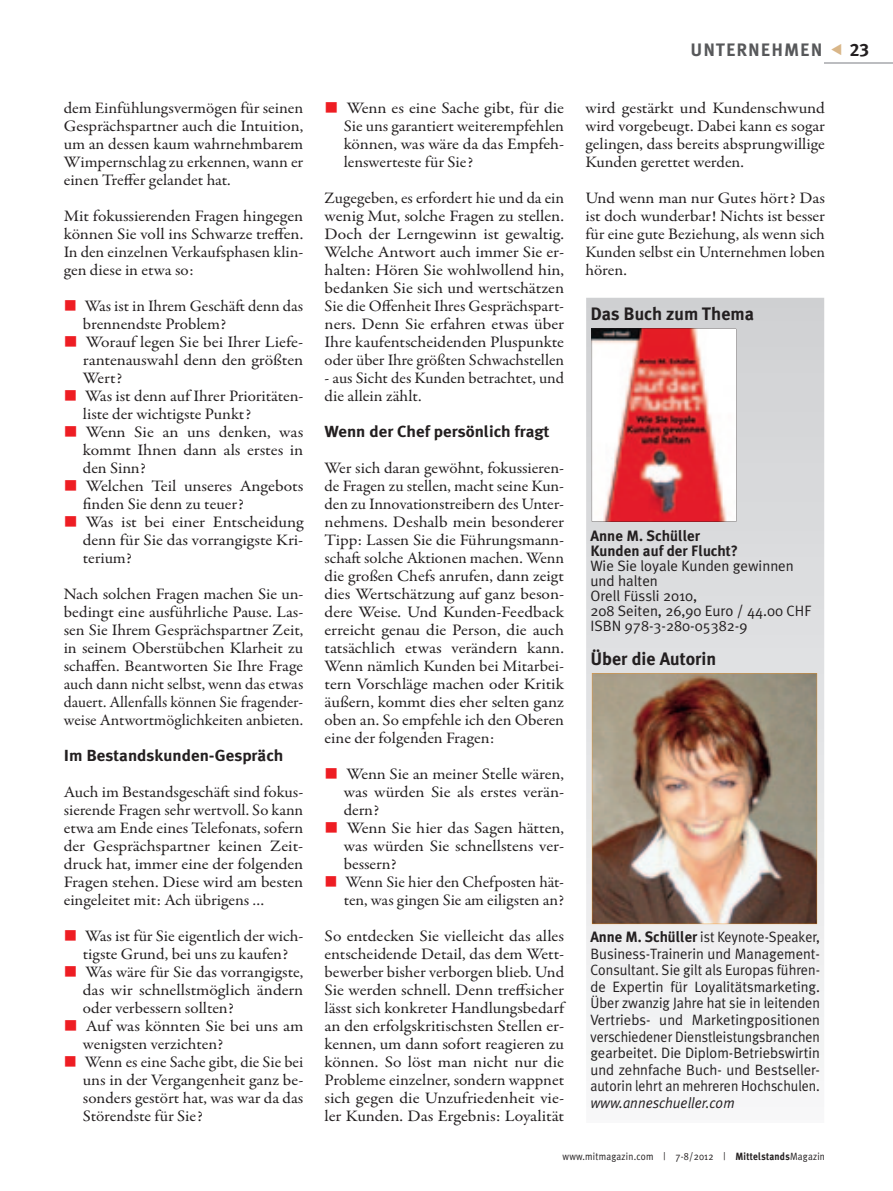
<style>
.page{position:relative;width:893px;height:1191px;background:#fff}
.page>*{position:absolute;margin:0;border:0;box-sizing:border-box;transform-origin:0 0}
.t1{font:700 18px "Meta Plus";color:#231f20}
.t2{font:700 18px "Meta Plus";letter-spacing:.05em;color:#57585a}
.t3{font:18px "Meta Plus Bold Caps";color:#231f20}
.t4{font:16.05px/18px "Garamond Premr Pro";letter-spacing:-.005em;color:#231f20;text-align:justify;scale:1.06 1}
.t5{font:16.05px/18px "Garamond Premr Pro";letter-spacing:-.005em;color:#231f20;text-align:justify;scale:1.09 1}
.t6{font:16.05px/18px "Garamond Premr Pro";letter-spacing:-.005em;color:#231f20;text-align:justify;scale:1.04 1}
.t7{font:16.05px/18px "Garamond Premr Pro";letter-spacing:-.005em;color:#231f20;text-align:justify;scale:1.08 1}
.t8{font:700 16.05px "Meta Plus";color:#231f20;scale:1.06 1}
.t9{font:16.05px "Garamond Premr Pro";letter-spacing:-.005em;color:#231f20;scale:1.07 1}
.t10{font:16.05px "Garamond Premr Pro";letter-spacing:-.005em;color:#231f20}
.t11{font:15px/16.5px "Meta Plus Normal";color:#231f20;text-align:justify;scale:.93 1}
.t12{font:15px/15px "Meta Plus Normal";color:#231f20}
.t13{font:700 15px/15px "Meta Plus";color:#231f20}
.t14{font:italic 15px "Meta Plus Normal";color:#231f20;scale:.95 1}
.t15{font:10.5px "Meta Plus Normal";letter-spacing:.025em;color:#231f20;scale:.9 1}
.s1{font-family:"Zapf Essentials LT Markers";color:#ee1d23}
.s2{font-family:"Meta Plus";font-weight:700}
</style>
<div class="page">
<hr style="left:825px;top:63px;width:68px;height:1px;background:#bcbdc0">
<svg style="left:586px;top:298px;width:238px;height:770px"></svg>
<img style="left:592px;top:673px;width:225px;height:251px">
<svg style="left:592px;top:328px;width:144px;height:194px"></svg>
<p class="t4" style="left:64px;top:99px;width:227px">dem Einfühlungsvermögen für seinen Gesprächspartner auch die Intuition, um an dessen kaum wahrnehmbarem Wimpernschlag zu erkennen, wann er einen Treffer gelandet hat.</p>
<p class="t7" style="left:64px;top:207px;width:223px">Mit fokussierenden Fragen hingegen können Sie voll ins Schwarze treffen.<br>In den einzelnen Verkaufsphasen klin&shy;gen diese in etwa so:</p>
<p class="t6" style="left:64px;top:297px;width:232px"><span class="s1">7</span> Was ist in Ihrem Geschäft denn das</p>
<p class="t4" style="left:83px;top:315px;width:137px">brennendste Problem?</p>
<p class="t5" style="left:64px;top:333px;width:221px"><span class="s1">7</span> Worauf legen Sie bei Ihrer Liefe-</p>
<p class="t5" style="left:83px;top:351px;width:204px">rantenauswahl denn den größten</p>
<p class="t4" style="left:83px;top:369px;width:39px">Wert?</p>
<p class="t4" style="left:64px;top:387px;width:227px"><span class="s1">7</span> Was ist denn auf Ihrer Prioritäten-</p>
<p class="t4" style="left:83px;top:405px;width:160px">liste der wichtigste Punkt?</p>
<p class="t5" style="left:64px;top:423px;width:221px"><span class="s1">7</span> Wenn Sie an uns denken, was</p>
<p class="t5" style="left:83px;top:441px;width:204px">kommt Ihnen dann als erstes in</p>
<p class="t4" style="left:83px;top:459px;width:61px">den Sinn?</p>
<p class="t5" style="left:64px;top:477px;width:221px"><span class="s1">7</span> Welchen Teil unseres Angebots</p>
<p class="t4" style="left:83px;top:495px;width:153px">finden Sie denn zu teuer?</p>
<p class="t5" style="left:64px;top:513px;width:221px"><span class="s1">7</span> Was ist bei einer Entscheidung</p>
<p class="t5" style="left:83px;top:531px;width:204px">denn für Sie das vorrangigste Kri-</p>
<p class="t4" style="left:83px;top:549px;width:48px">terium?</p>
<p class="t4" style="left:64px;top:585px;width:227px">Nach solchen Fragen machen Sie un&shy;bedingt eine ausführliche Pause. Las&shy;sen Sie Ihrem Gesprächspartner Zeit, in seinem Oberstübchen Klarheit zu schaffen. Beantworten Sie Ihre Frage auch dann nicht selbst, wenn das etwas dauert. Allenfalls können Sie fragender&shy;weise Antwortmöglichkeiten anbieten.</p>
<p class="t8" style="left:64px;top:746px;width:209px">im Bestandskunden-Gespräch</p>
<p class="t4" style="left:64px;top:783px;width:227px">Auch im Bestandsgeschäft sind fokus&shy;sierende Fragen sehr wertvoll. So kann etwa am Ende eines Telefonats, sofern der Gesprächspartner keinen Zeit&shy;druck hat, immer eine der folgenden Fragen stehen. Diese wird am besten eingeleitet mit: Ach übrigens …</p>
<p class="t4" style="left:64px;top:927px;width:227px"><span class="s1">7</span> Was ist für Sie eigentlich der wich-</p>
<p class="t4" style="left:83px;top:945px;width:195px">tigste Grund, bei uns zu kaufen?</p>
<p class="t9" style="left:64px;top:962px;width:225px"><span class="s1">7</span> Was wäre für Sie das vorrangigste,</p>
<p class="t5" style="left:83px;top:981px;width:204px">das wir schnellstmöglich ändern</p>
<p class="t4" style="left:83px;top:999px;width:144px">oder verbessern sollten?</p>
<p class="t5" style="left:64px;top:1017px;width:221px"><span class="s1">7</span> Auf was könnten Sie bei uns am</p>
<p class="t4" style="left:83px;top:1035px;width:134px">wenigsten verzichten?</p>
<p class="t6" style="left:64px;top:1053px;width:232px"><span class="s1">7</span> Wenn es eine Sache gibt, die Sie bei</p>
<p class="t7" style="left:83px;top:1071px;width:206px">uns in der Vergangenheit ganz be-</p>
<p class="t4" style="left:83px;top:1089px;width:209px">sonders gestört hat, was war da das</p>
<p class="t4" style="left:83px;top:1107px;width:115px">Störendste für Sie?</p>
<p class="t5" style="left:344px;top:99px;width:204px;text-indent:-19px"><span class="s1">7</span> Wenn es eine Sache gibt, für die Sie uns garantiert weiterempfehlen können, was wäre da das Empfeh&shy;lenswerteste für Sie?</p>
<p class="t6" style="left:325px;top:189px;width:232px">Zugegeben, es erfordert hie und da ein wenig Mut, solche Fragen zu stellen.<br>Doch der Lerngewinn ist gewaltig.<br>Welche Antwort auch immer Sie er&shy;halten: Hören Sie wohlwollend hin, bedanken Sie sich und wertschätzen Sie die Offenheit Ihres Gesprächspart&shy;ners. Denn Sie erfahren etwas über Ihre kaufentscheidenden Pluspunkte oder über Ihre größten Schwachstellen</p>
<p class="t6" style="left:325px;top:369px;width:232px">- aus Sicht des Kunden betrachtet, und die allein zählt.</p>
<p class="t8" style="left:325px;top:422px;width:214px">Wenn der chef persönlich fragt</p>
<p class="t4" style="left:325px;top:459px;width:227px">Wer sich daran gewöhnt, fokussieren&shy;de Fragen zu stellen, macht seine Kun&shy;den zu Innovationstreibern des Unter&shy;nehmens. Deshalb mein besonderer Tipp: Lassen Sie die Führungsmann&shy;schaft solche Aktionen machen. Wenn die großen Chefs anrufen, dann zeigt dies Wertschätzung auf ganz beson&shy;dere Weise. Und Kunden-Feedback erreicht genau die Person, die auch tatsächlich etwas verändern kann.<br>Wenn nämlich Kunden bei Mitarbei&shy;tern Vorschläge machen oder Kritik äußern, kommt dies eher selten ganz oben an. So empfehle ich den Oberen eine der folgenden Fragen:</p>
<p class="t7" style="left:325px;top:765px;width:223px"><span class="s1">7</span> Wenn Sie an meiner Stelle wären,</p>
<p class="t5" style="left:344px;top:783px;width:204px">was würden Sie als erstes verän-</p>
<p class="t4" style="left:344px;top:801px;width:35px">dern?</p>
<p class="t5" style="left:325px;top:819px;width:221px"><span class="s1">7</span> Wenn Sie hier das Sagen hätten,</p>
<p class="t5" style="left:344px;top:837px;width:204px">was würden Sie schnellstens ver-</p>
<p class="t4" style="left:344px;top:855px;width:51px">bessern?</p>
<p class="t10" style="left:325px;top:872px;width:241px"><span class="s1">7</span> Wenn Sie hier den Chefposten hät-</p>
<p class="t6" style="left:344px;top:891px;width:213px">ten, was gingen Sie am eiligsten an?</p>
<p class="t5" style="left:325px;top:927px;width:221px">So entdecken Sie vielleicht das alles entscheidende Detail, das dem Wett&shy;bewerber bisher verborgen blieb. Und Sie werden schnell. Denn treffsicher lässt sich konkreter Handlungsbedarf an den erfolgskritischsten Stellen er&shy;kennen, um dann sofort reagieren zu können. So löst man nicht nur die Probleme einzelner, sondern wappnet sich gegen die Unzufriedenheit vie&shy;ler Kunden. Das Ergebnis: Loyalität</p>
<p class="t2" style="left:691px;top:40px;width:133px">UntErnEhMEn</p>
<p class="t3" style="left:850px;top:40px;width:21px">23</p>
<p class="t5" style="left:585px;top:99px;width:221px">wird gestärkt und Kundenschwund wird vorgebeugt. Dabei kann es sogar gelingen, dass bereits absprungwillige Kunden gerettet werden.</p>
<p class="t7" style="left:585px;top:189px;width:223px">Und wenn man nur Gutes hört? Das ist doch wunderbar! Nichts ist besser für eine gute Beziehung, als wenn sich Kunden selbst ein Unternehmen loben hören.</p>
<p class="t1" style="left:590px;top:304px;width:165px">das Buch zum thema</p>
<p class="t13" style="left:590px;top:528px;width:149px">anne M. schüller kunden auf der Flucht?</p>
<p class="t12" style="left:590px;top:558px;width:222px">Wie Sie loyale Kunden gewinnen und halten<br>Orell Füssli 2010,<br>208 Seiten, 26,90 Euro / 44.00 CHF<br>ISBN 978-3-280-05382-9</p>
<p class="t1" style="left:590px;top:648px;width:127px">über die autorin</p>
<p class="t11" style="left:590px;top:928px;width:248px"><span class="s2">anne M. schüller</span> ist Keynote-Speaker, Business-Trainerin und Management-Consultant. Sie gilt als Europas führen&shy;de Expertin für Loyalitätsmarketing.<br>Über zwanzig Jahre hat sie in leitenden Vertriebs- und Marketingpositionen verschiedener Dienstleistungsbranchen gearbeitet. Die Diplom-Betriebswirtin und zehnfache Buch- und Bestseller&shy;autorin lehrt an mehreren Hochschulen.</p>
<p class="t14" style="left:590px;top:1093px;width:153px">www.anneschueller.com</p>
<p class="t15" style="left:563px;top:1149px;width:293px">www.mitmagazin.com | 7-8/2012 | <span class="s2">Mittelstands</span>Magazin</p>
</div>
